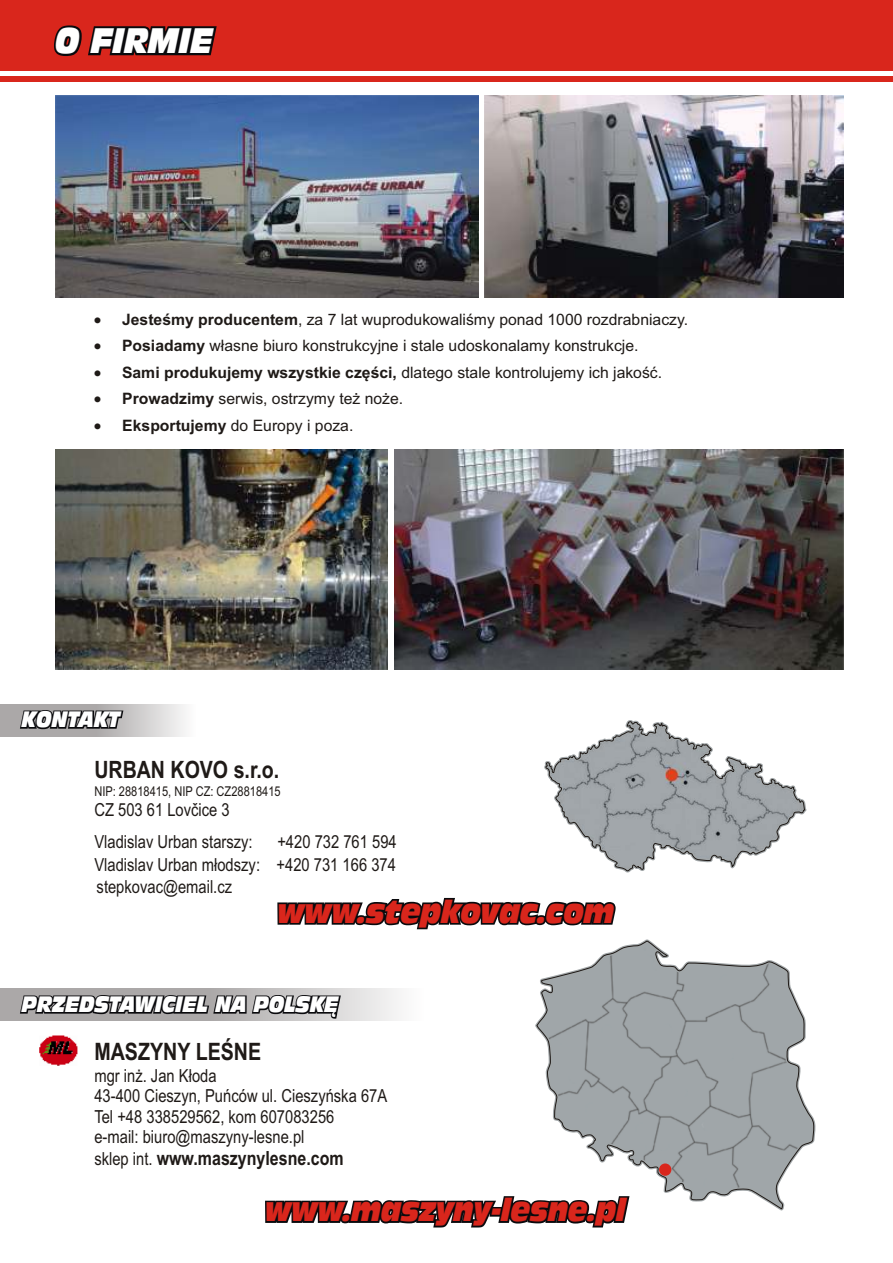
<style>
.page{position:relative;width:893px;height:1263px;background:#fff}
.page>*{position:absolute;margin:0;border:0;box-sizing:border-box;transform-origin:0 0}
.t1{font:italic 33.3px "Incised 901 AT Nord,Bold";color:#fff;scale:.76 1}
.t2{font:italic 30px "Incised 901 AT Nord,Bold";color:#d9261c;scale:.77 1}
.t3{font:italic 30px "Incised 901 AT Nord,Bold";color:#d9261c;scale:.79 1}
.t4{font:700 24px "Arial Narrow";color:#1f1a17}
.t5{font:700 23.85px "Arial Narrow";color:#1f1a17}
.t6{font:italic 21px "Incised 901 AT Nord,Bold";color:#fff;scale:.77 1}
.t7{font:700 19.5px "Arial Narrow";color:#1f1a17}
.t8{font:18px/20.4px "Arial Narrow";color:#1f1a17;text-align:right}
.t9{font:16.5px/26.4px "Symbol";color:#1f1a17;text-align:justify}
.t10{font:15.75px/26.4px "Arial";color:#1f1a17}
.t11{font:13.5px "Arial Narrow";color:#1f1a17}
.s1{font-weight:700}
.s2{font-weight:400;font-size:18px}
</style>
<div class="page">
<div style="left:0;top:0;width:893px;height:82px;background:#d9261c"></div>
<div style="left:0;top:71px;width:893px;height:5px;background:#fff"></div>
<svg style="left:54px;top:25px;width:163px;height:31px;background:#2e0e0f"></svg>
<img style="left:395px;top:449px;width:448px;height:221px">
<img style="left:55px;top:449px;width:332px;height:221px">
<img style="left:485px;top:95px;width:359px;height:202px">
<img style="left:55px;top:95px;width:423px;height:202px">
<svg style="left:0;top:704px;width:185px;height:32px;background:#c3c1c1"></svg>
<svg style="left:20px;top:710px;width:103px;height:19px;background:#202022"></svg>
<svg style="left:277px;top:898px;width:267px;height:31px"></svg>
<img style="left:39px;top:1035px;width:39px;height:31px">
<svg style="left:0;top:989px;width:399px;height:32px;background:#c7c5c5"></svg>
<svg style="left:20px;top:995px;width:321px;height:24px;background:#403f41"></svg>
<svg style="left:265px;top:1196px;width:361px;height:31px"></svg>
<svg style="left:544px;top:901px;width:72px;height:25px;background:#343437"></svg>
<svg style="left:544px;top:720px;width:263px;height:153px"></svg>
<svg style="left:533px;top:939px;width:283px;height:274px"></svg>
<svg style="left:536px;top:940px;width:278px;height:270px"></svg>
<div style="left:659px;top:1163px;width:12px;height:13px;background:#d9261c;border-radius:50%"></div>
<h1 class="t1" style="left:56px;top:27px;width:208px">O FIRMIE</h1>
<p class="t9" style="left:94px;top:308px;width:47px">• • •</p>
<p class="t10" style="left:122px;top:308px;width:568px"><span class="s1">Jesteśmy producentem</span>, za 7 lat wuprodukowaliśmy ponad 1000 rozdrabniaczy.<br><span class="s1">Posiadamy</span> własne biuro konstrukcyjne i stale udoskonalamy konstrukcje.</p>
<p class="t10" style="left:122px;top:360px;width:542px"><span class="s1">Sami produkujemy wszystkie części,</span> dlatego stale kontrolujemy ich jakość.<br><span class="s1">Prowadzimy</span> serwis, ostrzymy też noże.<br><span class="s1">Eksportujemy</span> do Europy i poza.</p>
<h3 class="t6" style="left:22px;top:711px;width:129px">KONTAKT</h3>
<h3 class="t5" style="left:94px;top:761px;width:187px">URBAN KOVO s.r.o.</h3>
<p class="t11" style="left:94px;top:786px;width:188px">NIP: 28818415, NIP CZ: CZ28818415</p>
<p class="t8" style="left:94px;top:801px;width:137px">CZ 503 61 Lovčice 3</p>
<p class="t8" style="left:94px;top:831px;width:304px;line-height:23.1px">+420 732 761 594<br>Vladislav Urban młodszy: +420 731 166 374</p>
<p class="t8" style="left:94px;top:833px;width:160px">Vladislav Urban starszy:</p>
<p class="t8" style="left:97px;top:878px;width:137px">stepkovac@email.cz</p>
<h2 class="t3" style="left:278px;top:900px;width:428px">www.stepkovac.com</h2>
<h3 class="t6" style="left:22px;top:996px;width:413px">PRZEDSTAWICIEL NA POLSKĘ</h3>
<h3 class="t4" style="left:94px;top:1043px;width:168px">MASZYNY LEŚNE</h3>
<p class="t8" style="left:94px;top:1067px;width:294px;text-align:left">mgr inż. Jan Kłoda<br>43-400 Cieszyn, Puńców ul. Cieszyńska 67A<br>Tel +48 338529562, kom 607083256<br>e-mail: biuro@maszyny-lesne.pl</p>
<p class="t7" style="left:94px;top:1151px;width:251px"><span class="s2">sklep int.</span> www.maszynylesne.com</p>
<h2 class="t2" style="left:266px;top:1198px;width:470px">www.maszyny-lesne.pl</h2>
</div>
